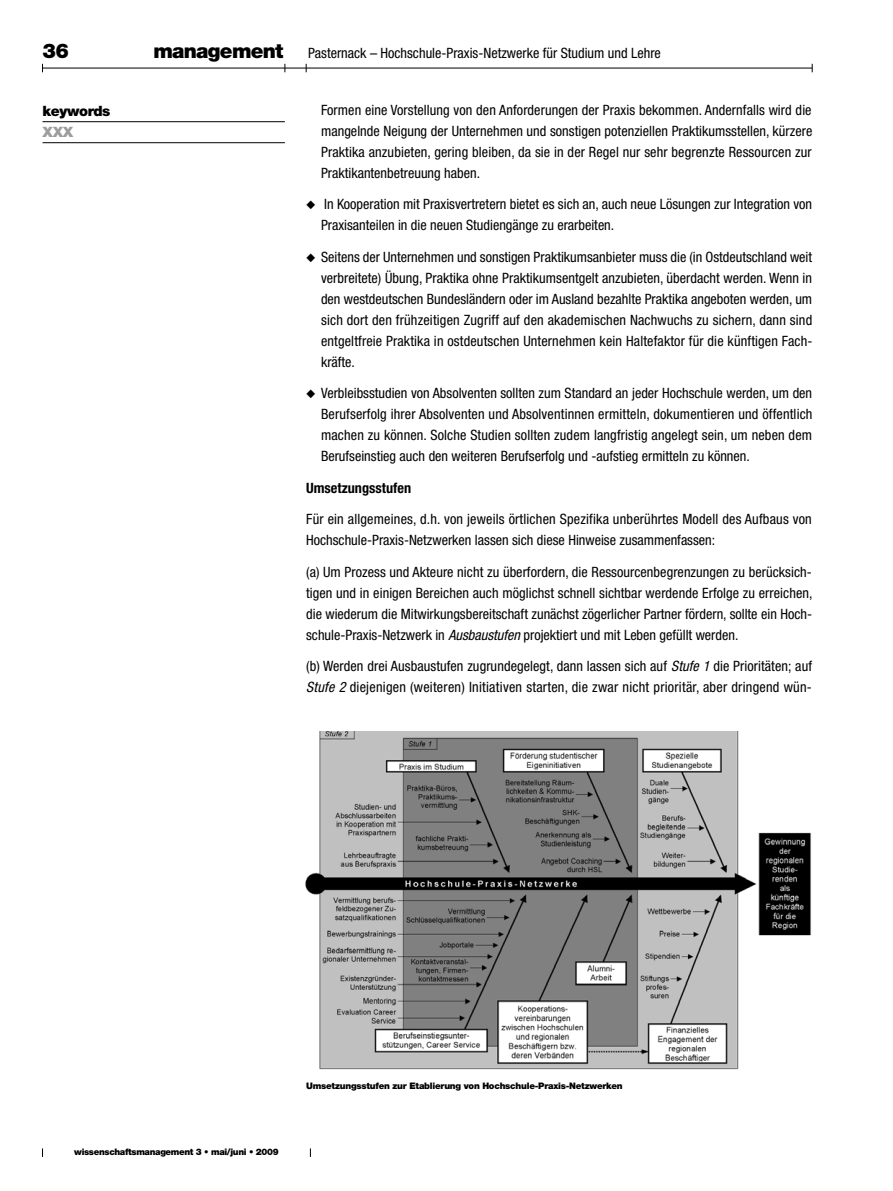
<style>
.page{position:relative;width:893px;height:1191px;background:#fff}
.page>*{position:absolute;margin:0;border:0;box-sizing:border-box;transform-origin:0 0}
.t1{font:900 20.25px "Helvetica Neue";color:#000}
.t2{font:condensed 14.25px/21px "Helvetica Neue";color:#000;text-align:justify}
.t3{font:700 condensed 14.25px "Helvetica Neue";color:#000}
.t4{font:900 14.25px "Helvetica Neue";letter-spacing:-.025em;color:#000}
.t5{font:900 14.25px "Helvetica Neue";color:#9b9d9e}
.t6{font:900 9px "Helvetica Neue";letter-spacing:-.025em;color:#000}
.s1{font-weight:900;font-stretch:normal;font-size:20.25px}
.s2{font-style:italic}
</style>
<div class="page">
<hr style="left:43px;top:68px;width:769px;height:1px;background:#000">
<hr style="left:43px;top:121px;width:242px;height:1px;background:#000">
<hr style="left:43px;top:142px;width:242px;height:1px;background:#000">
<img style="left:305px;top:731px;width:506px;height:339px">
<h1 class="t1" style="left:43px;top:39px;width:28px">36</h1>
<p class="t2" style="left:153px;top:42px;width:509px"><span class="s1">management</span> Pasternack – Hochschule-Praxis-Netzwerke für Studium und Lehre</p>
<p class="t4" style="left:43px;top:103px;width:69px">keywords</p>
<p class="t5" style="left:43px;top:124px;width:32px">XXX</p>
<p class="t2" style="left:321px;top:99px;width:493px">Formen eine Vorstellung von den Anforderungen der Praxis bekommen. Andernfalls wird die mangelnde Neigung der Unternehmen und sonstigen potenziellen Praktikumsstellen, kürzere Praktika anzubieten, gering bleiben, da sie in der Regel nur sehr begrenzte Ressourcen zur Praktikantenbetreuung haben.</p>
<p class="t2" style="left:321px;top:193px;width:493px;text-indent:-15px">◆ In Kooperation mit Praxisvertretern bietet es sich an, auch neue Lösungen zur Integration von<br>Praxisanteilen in die neuen Studiengänge zu erarbeiten.</p>
<p class="t2" style="left:321px;top:246px;width:493px;text-indent:-15px">◆ Seitens der Unternehmen und sonstigen Praktikumsanbieter muss die (in Ostdeutschland weit verbreitete) Übung, Praktika ohne Praktikumsentgelt anzubieten, überdacht werden. Wenn in den westdeutschen Bundesländern oder im Ausland bezahlte Praktika angeboten werden, um sich dort den frühzeitigen Zugriff auf den akademischen Nachwuchs zu sichern, dann sind entgeltfreie Praktika in ostdeutschen Unternehmen kein Haltefaktor für die künftigen Fach&shy;kräfte.</p>
<p class="t2" style="left:321px;top:382px;width:493px;text-indent:-15px">◆ Verbleibsstudien von Absolventen sollten zum Standard an jeder Hochschule werden, um den Berufserfolg ihrer Absolventen und Absolventinnen ermitteln, dokumentieren und öffentlich machen zu können. Solche Studien sollten zudem langfristig angelegt sein, um neben dem Berufseinstieg auch den weiteren Berufserfolg und -aufstieg ermitteln zu können.</p>
<p class="t3" style="left:306px;top:479px;width:106px">Umsetzungsstufen</p>
<p class="t2" style="left:306px;top:508px;width:507px">Für ein allgemeines, d.h. von jeweils örtlichen Spezifika unberührtes Modell des Aufbaus von<br>Hochschule-Praxis-Netzwerken lassen sich diese Hinweise zusammenfassen:</p>
<p class="t2" style="left:306px;top:561px;width:508px">(a) Um Prozess und Akteure nicht zu überfordern, die Ressourcenbegrenzungen zu berücksich&shy;tigen und in einigen Bereichen auch möglichst schnell sichtbar werdende Erfolge zu erreichen, die wiederum die Mitwirkungsbereitschaft zunächst zögerlicher Partner fördern, sollte ein Hoch&shy;schule-Praxis-Netzwerk in <span class="s2">Ausbaustufen</span> projektiert und mit Leben gefüllt werden.</p>
<p class="t2" style="left:306px;top:655px;width:507px">(b) Werden drei Ausbaustufen zugrundegelegt, dann lassen sich auf <span class="s2">Stufe 1</span> die Prioritäten; auf<br><span class="s2">Stufe 2</span> diejenigen (weiteren) Initiativen starten, die zwar nicht prioritär, aber dringend wün-</p>
<p class="t6" style="left:74px;top:1146px;width:206px">wissenschaftsmanagement 3 • mai/juni • 2009</p>
<p class="t6" style="left:306px;top:1080px;width:318px">Umsetzungsstufen zur Etablierung von Hochschule-Praxis-Netzwerken</p>
</div>
